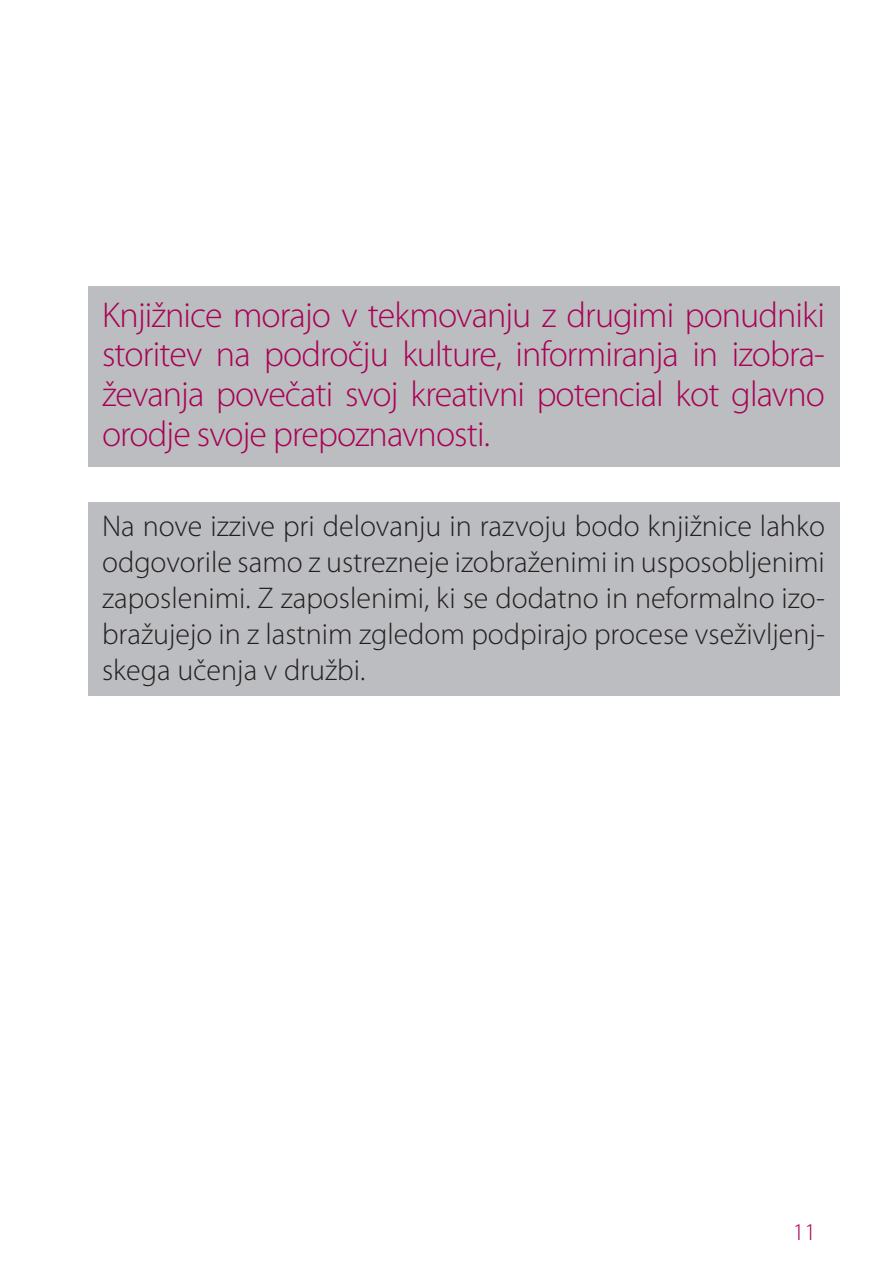
<style>
.page{position:relative;width:893px;height:1276px;background:#fff}
.page>*{position:absolute;margin:0;border:0;box-sizing:border-box;transform-origin:0 0}
.Naslov_TOC{font:300 36px/39.6px "Myriad Pro";letter-spacing:-.025em;color:#a90156;text-align:justify}
.Naslov_TOC-2{font:300 30px/36px "Myriad Pro";color:#231f20;text-align:justify}
.t1{font:300 24px "Myriad Pro";color:#a90156}
</style>
<div class="page">
<div style="left:88px;top:502px;width:751px;height:194px;background:#bcbdc0"></div>
<div style="left:88px;top:286px;width:751px;height:180px;background:#bcbdc0"></div>
<p class="Naslov_TOC" style="left:102px;top:296px;width:724px">Knjižnice morajo v tekmovanju z drugimi ponudniki storitev na področju kulture, informiranja in izobra&shy;ževanja povečati svoj kreativni potencial kot glavno orodje svoje prepoznavnosti.</p>
<p class="Naslov_TOC-2" style="left:102px;top:508px;width:724px">Na nove izzive pri delovanju in razvoju bodo knjižnice lahko odgovorile samo z ustrezneje izobraženimi in usposobljenimi zaposlenimi. Z zaposlenimi, ki se dodatno in neformalno izo&shy;bražujejo in z lastnim zgledom podpirajo procese vseživljenj&shy;skega učenja v družbi.</p>
<p class="t1" style="left:793px;top:1218px;width:25px">11</p>
</div>
